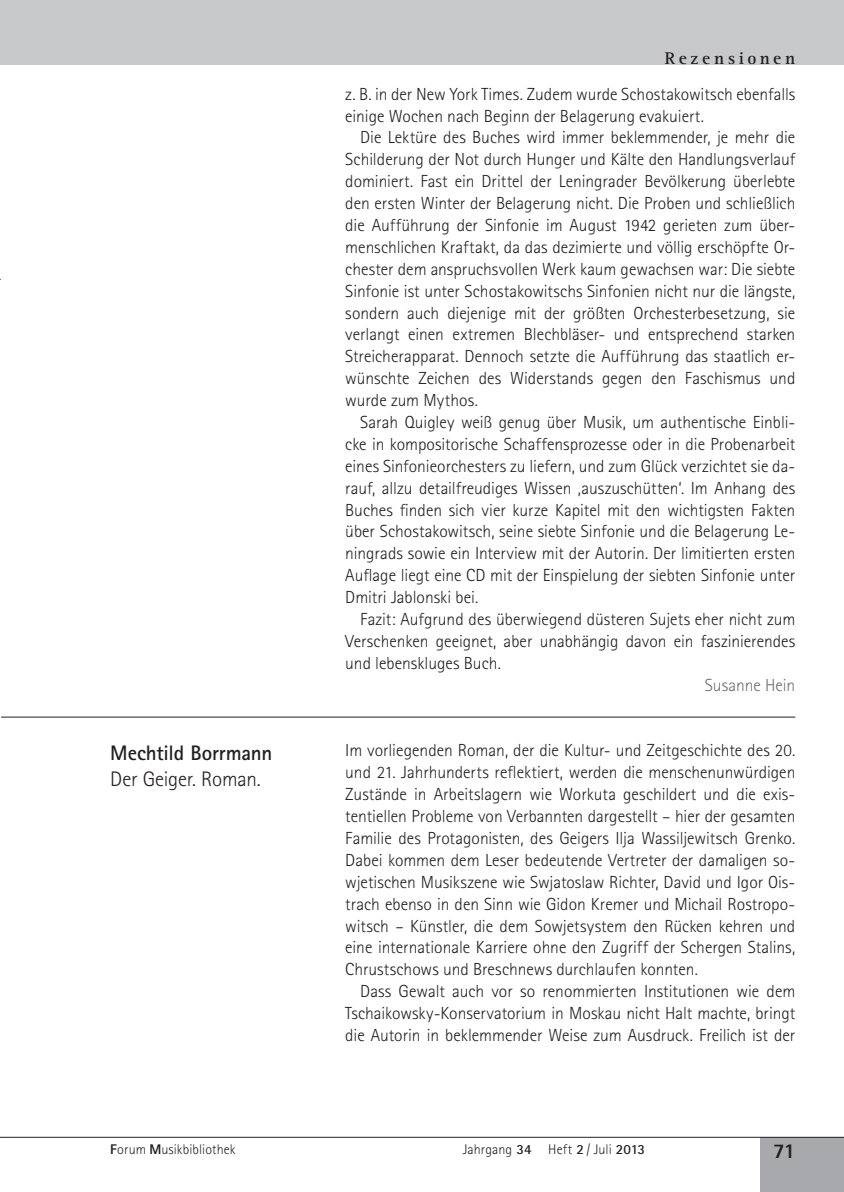
<style>
.page{position:relative;width:844px;height:1192px;background:#fff}
.page>*{position:absolute;margin:0;border:0;box-sizing:border-box;transform-origin:0 0}
.t1{font:700 21px "Rotis Sans Serif";letter-spacing:-.01em;color:#231f20}
.t2{font:300 21px "Rotis Sans Serif";letter-spacing:-.01em;color:#231f20}
.t3{font:800 21px "Rotis Sans Serif";color:#231f20}
.t4{font:300 17.5px/21.9px "Rotis Sans Serif";color:#231f20;text-align:justify}
.t5{font:700 17.5px "Rotis Serif";letter-spacing:.205em;color:#231f20}
.t6{font:300 17.5px "Rotis Sans Serif";letter-spacing:-.005em;color:#6c6d70}
.t7{font:300 14px "Rotis Sans Serif";letter-spacing:.005em;color:#231f20}
.s1{font-weight:800}
.s2{font-weight:700}
</style>
<div class="page">
<div style="left:760px;top:1137px;width:83px;height:54px;background:#a8a9ad"></div>
<hr style="left:0;top:0;width:1px;height:64px;background:#c7c8ca">
<div style="left:1px;top:0;width:842px;height:64px;background:#c7c8ca"></div>
<hr style="left:1px;top:1136px;width:842px;height:1px;background:#231f20">
<hr style="left:1px;top:716px;width:794px;height:1px;background:#231f20">
<p class="t5" style="left:664px;top:48px;width:132px">Rezensionen</p>
<p class="t1" style="left:110px;top:739px;width:164px">Mechtild Borrmann</p>
<p class="t2" style="left:110px;top:766px;width:152px">Der Geiger. Roman.</p>
<p class="t4" style="left:345px;top:83px;width:451px">z. B. in der New York Times. Zudem wurde Schostakowitsch ebenfalls einige Wochen nach Beginn der Belagerung evakuiert.</p>
<p class="t4" style="left:345px;top:127px;width:451px;text-indent:15px">Die Lektüre des Buches wird immer beklemmender, je mehr die Schilderung der Not durch Hunger und Kälte den Handlungsverlauf dominiert. Fast ein Drittel der Leningrader Bevölkerung überlebte den ersten Winter der Belagerung nicht. Die Proben und schließlich die Aufführung der Sinfonie im August 1942 gerieten zum über&shy;menschlichen Kraftakt, da das dezimierte und völlig erschöpfte Or&shy;chester dem anspruchsvollen Werk kaum gewachsen war: Die siebte Sinfonie ist unter Schostakowitschs Sinfonien nicht nur die längste, sondern auch diejenige mit der größten Orchesterbesetzung, sie verlangt einen extremen Blechbläser- und entsprechend starken Streicherapparat. Dennoch setzte die Aufführung das staatlich er&shy;wünschte Zeichen des Widerstands gegen den Faschismus und wurde zum Mythos.</p>
<p class="t4" style="left:345px;top:411px;width:451px;text-indent:15px">Sarah Quigley weiß genug über Musik, um authentische Einbli&shy;cke in kompositorische Schaffensprozesse oder in die Probenarbeit eines Sinfonieorchesters zu liefern, und zum Glück verzichtet sie da&shy;rauf, allzu detailfreudiges Wissen ‚auszuschütten‘. Im Anhang des Buches finden sich vier kurze Kapitel mit den wichtigsten Fakten über Schostakowitsch, seine siebte Sinfonie und die Belagerung Le&shy;ningrads sowie ein Interview mit der Autorin. Der limitierten ersten Auflage liegt eine CD mit der Einspielung der siebten Sinfonie unter Dmitri Jablonski bei.</p>
<p class="t4" style="left:345px;top:608px;width:451px;text-indent:15px">Fazit: Aufgrund des überwiegend düsteren Sujets eher nicht zum Verschenken geeignet, aber unabhängig davon ein faszinierendes und lebenskluges Buch.</p>
<p class="t6" style="left:704px;top:674px;width:92px">Susanne Hein</p>
<p class="t4" style="left:345px;top:739px;width:451px">Im vorliegenden Roman, der die Kultur- und Zeitgeschichte des 20. und 21. Jahrhunderts reflektiert, werden die menschenunwürdigen Zustände in Arbeitslagern wie Workuta geschildert und die exis&shy;tentiellen Probleme von Verbannten dargestellt – hier der gesamten Familie des Protagonisten, des Geigers Ilja Wassiljewitsch Grenko.<br>Dabei kommen dem Leser bedeutende Vertreter der damaligen so&shy;wjetischen Musikszene wie Swjatoslaw Richter, David und Igor Ois&shy;trach ebenso in den Sinn wie Gidon Kremer und Michail Rostropo&shy;witsch – Künstler, die dem Sowjetsystem den Rücken kehren und eine internationale Karriere ohne den Zugriff der Schergen Stalins, Chrustschows und Breschnews durchlaufen konnten.</p>
<p class="t4" style="left:345px;top:980px;width:451px;text-indent:15px">Dass Gewalt auch vor so renommierten Institutionen wie dem Tschaikowsky-Konservatorium in Moskau nicht Halt machte, bringt die Autorin in beklemmender Weise zum Ausdruck. Freilich ist der</p>
<p class="t7" style="left:110px;top:1140px;width:127px"><span class="s1">F</span>orum <span class="s1">M</span>usikbibliothek</p>
<p class="t7" style="left:462px;top:1140px;width:184px">Jahrgang <span class="s2">34</span> Heft <span class="s2">2</span> / Juli <span class="s2">2013</span></p>
<p class="t3" style="left:773px;top:1137px;width:24px">71</p>
</div>
